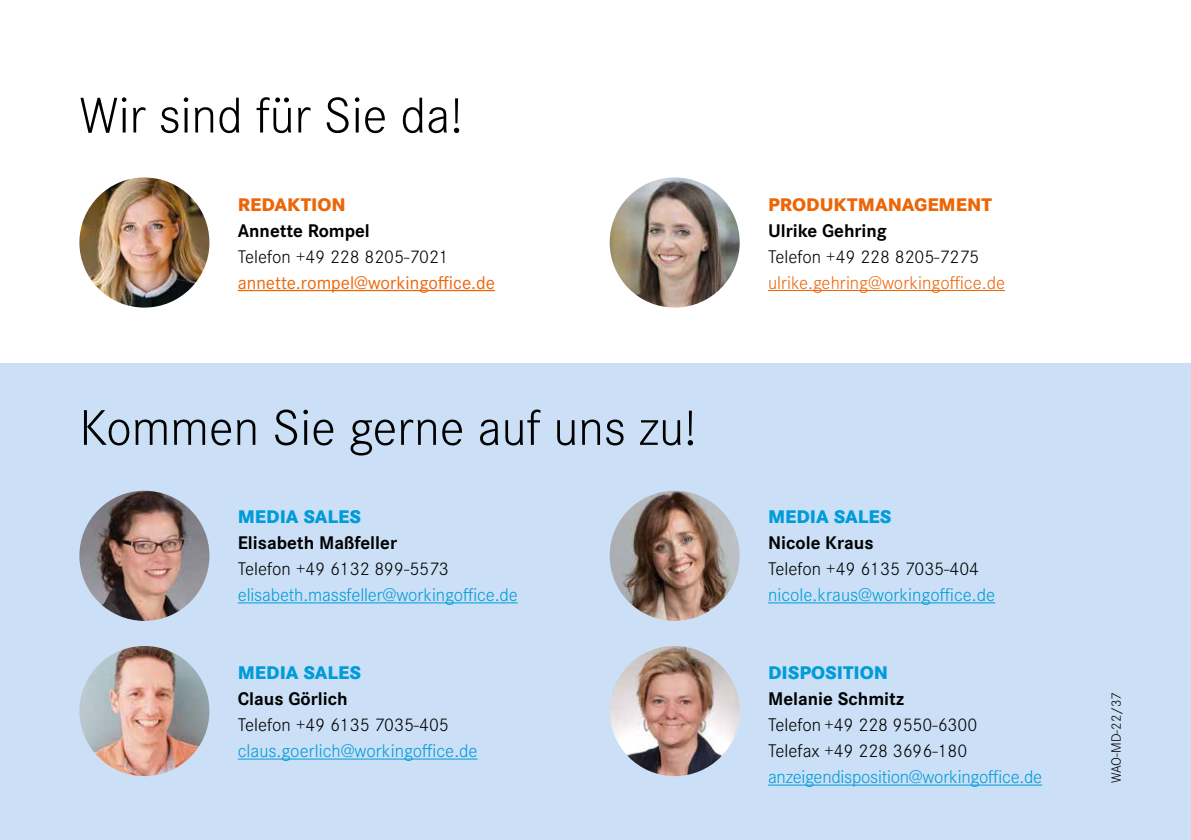
<style>
.page{position:relative;width:1191px;height:840px;background:#fff}
.page>*{position:absolute;margin:0;border:0;box-sizing:border-box;transform-origin:0 0}
.t1{font:300 52px "Corporate S";color:#000}
.t2{font:300 19px/26px "Corporate S";color:#000}
.t3{font:300 19px "Corporate S";letter-spacing:-.005em;color:#009bd9}
.t4{font:700 19px "Corporate S";color:#000}
.t5{font:800 19px "Corporate S";color:#009bd9}
.t6{font:19px "Corporate S";color:#ec6608}
.t7{font:300 19px "Corporate S";color:#ec6608}
.t8{font:800 19px "Corporate S";color:#ec6608}
.t9{font:300 14px "Corporate S";color:#000}
</style>
<div class="page">
<div style="left:0;top:363px;width:1191px;height:476px;background:#cbe0f6"></div>
<hr style="left:238px;top:290px;width:257px;height:1px;background:#ec6608">
<hr style="left:238px;top:602px;width:280px;height:1px;background:#009bd9">
<hr style="left:768px;top:602px;width:227px;height:1px;background:#009bd9">
<hr style="left:768px;top:290px;width:237px;height:1px;background:#ec6608">
<hr style="left:238px;top:758px;width:239px;height:1px;background:#009bd9">
<hr style="left:768px;top:784px;width:274px;height:1px;background:#009bd9">
<img style="left:79px;top:177px;width:130px;height:130px;border-radius:65px">
<img style="left:79px;top:490px;width:130px;height:130px;border-radius:65px">
<img style="left:609px;top:490px;width:130px;height:130px;border-radius:65px">
<img style="left:79px;top:645px;width:130px;height:130px;border-radius:65px">
<img style="left:609px;top:177px;width:130px;height:130px;border-radius:65px">
<img style="left:609px;top:645px;width:130px;height:130px;border-radius:65px">
<h1 class="t1" style="left:79px;top:81px;width:385px">Wir sind für Sie da!</h1>
<p class="t8" style="left:238px;top:191px;width:110px">REDAKTION</p>
<p class="t4" style="left:238px;top:217px;width:134px">Annette Rompel</p>
<p class="t2" style="left:238px;top:242px;width:213px">Telefon +49 228 8205-7021</p>
<p class="t6" style="left:238px;top:270px;width:259px">annette.rompel@workingoffice.de</p>
<h1 class="t1" style="left:79px;top:393px;width:619px">Kommen Sie gerne auf uns zu!</h1>
<p class="t5" style="left:238px;top:503px;width:125px">MEDIA SALES</p>
<p class="t4" style="left:238px;top:529px;width:161px">Elisabeth Maßfeller</p>
<p class="t2" style="left:238px;top:554px;width:213px">Telefon +49 6132 899-5573</p>
<p class="t3" style="left:238px;top:582px;width:281px">elisabeth.massfeller@workingoffice.de</p>
<p class="t5" style="left:238px;top:659px;width:125px">MEDIA SALES</p>
<p class="t4" style="left:238px;top:685px;width:111px">Claus Görlich</p>
<p class="t2" style="left:238px;top:710px;width:213px">Telefon +49 6135 7035-405</p>
<p class="t3" style="left:238px;top:738px;width:241px">claus.goerlich@workingoffice.de</p>
<p class="t8" style="left:768px;top:191px;width:225px">PRODUKTMANAGEMENT</p>
<p class="t4" style="left:768px;top:217px;width:120px">Ulrike Gehring</p>
<p class="t2" style="left:768px;top:242px;width:213px">Telefon +49 228 8205-7275</p>
<p class="t7" style="left:768px;top:270px;width:239px">ulrike.gehring@workingoffice.de</p>
<p class="t5" style="left:768px;top:503px;width:125px">MEDIA SALES</p>
<p class="t4" style="left:768px;top:529px;width:107px">Nicole Kraus</p>
<p class="t2" style="left:768px;top:554px;width:213px">Telefon +49 6135 7035-404</p>
<p class="t3" style="left:768px;top:582px;width:229px">nicole.kraus@workingoffice.de</p>
<p class="t5" style="left:768px;top:659px;width:122px">DISPOSITION</p>
<p class="t4" style="left:768px;top:685px;width:137px">Melanie Schmitz</p>
<p class="t2" style="left:768px;top:710px;width:211px">Telefon +49 228 9550-6300<br>Telefax +49 228 3696-180</p>
<p class="t3" style="left:768px;top:764px;width:276px">anzeigendisposition@workingoffice.de</p>
<p class="t9" style="left:1107px;top:782px;width:92px;rotate:-90deg">WAO-MD-22/37</p>
</div>
